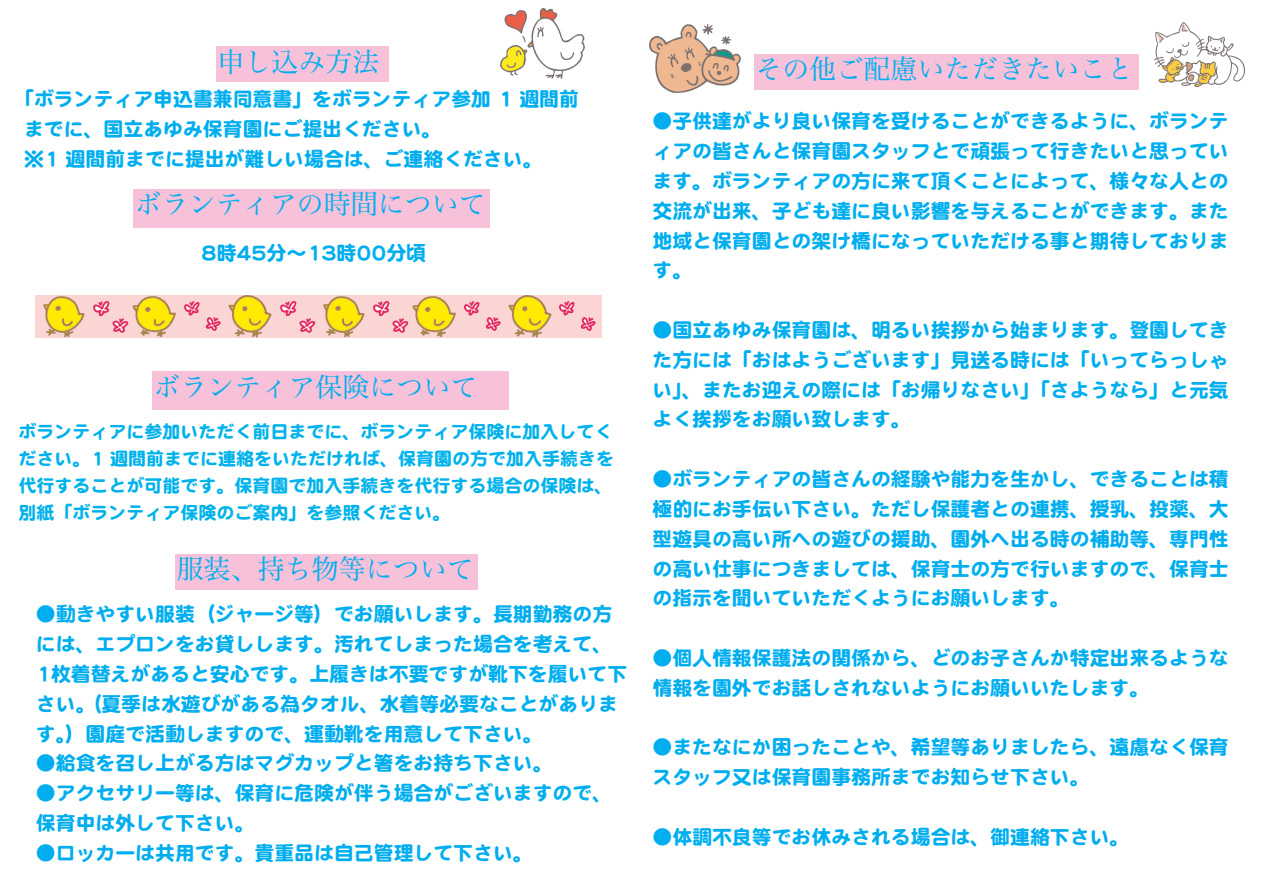
<style>
.page{position:relative;width:1263px;height:893px;background:#fff}
.page>*{position:absolute;margin:0;border:0;box-sizing:border-box;transform-origin:0 0}
.t1{font:27px "Hira Min Pro W3";color:#00aeef}
.t2{font:19.8px/29.8px "DF Maru Gothic SB MP RKSJ H";color:#00aeef}
.t3{font:18px/27px "DF Maru Gothic SB MP RKSJ H";color:#00b2eb;text-align:justify}
</style>
<div class="page">
<div style="left:216px;top:46px;width:172px;height:36px;background:#f7c1d9"></div>
<div style="left:175px;top:554px;width:303px;height:36px;background:#f7c1d9"></div>
<div style="left:754px;top:54px;width:385px;height:36px;background:#f7c1d9"></div>
<img style="left:650px;top:24px;width:91px;height:69px">
<img style="left:1154px;top:22px;width:90px;height:65px">
<img style="left:36px;top:296px;width:565px;height:41px">
<img style="left:500px;top:8px;width:84px;height:70px">
<div style="left:133px;top:189px;width:357px;height:38px;background:#f7c1d9"></div>
<div style="left:152px;top:371px;width:357px;height:39px;background:#f7c1d9"></div>
<h1 class="t1" style="left:217px;top:39px;width:163px">申し込み方法</h1>
<p class="t2" style="left:24px;top:84px;width:556px;text-indent:-10px">「ボランティア申込書兼同意書」をボランティア参加 1 週間前までに、国立あゆみ保育園にご提出ください。<br>※1 週間前までに提出が難しい場合は、ご連絡ください。</p>
<h1 class="t1" style="left:135px;top:181px;width:352px">ボランティアの時間について</h1>
<p class="t2" style="left:202px;top:238px;width:226px">8時45分〜13時00分頃</p>
<h1 class="t1" style="left:154px;top:364px;width:325px">ボランティア保険について</h1>
<p class="t3" style="left:19px;top:418px;width:597px">ボランティアに参加いただく前日までに、ボランティア保険に加入してください。1 週間前までに連絡をいただければ、保育園の方で加入手続きを代行することが可能です。保育園で加入手続きを代行する場合の保険は、別紙「ボランティア保険のご案内」を参照ください。</p>
<h1 class="t1" style="left:177px;top:546px;width:299px">服装、持ち物等について</h1>
<p class="t2" style="left:36px;top:599px;width:593px">●動きやすい服装（ジャージ等）でお願いします。長期勤務の方には、エプロンをお貸しします。汚れてしまった場合を考えて、1枚着替えがあると安心です。上履きは不要ですが靴下を履いて下さい。(夏季は水遊びがある為タオル、水着等必要なことがあります。）園庭で活動しますので、運動靴を用意して下さい。</p>
<p class="t2" style="left:36px;top:748px;width:518px">●給食を召し上がる方はマグカップと箸をお持ち下さい。</p>
<p class="t2" style="left:36px;top:778px;width:578px">●アクセサリー等は、保育に危険が伴う場合がございますので、保育中は外して下さい。</p>
<p class="t2" style="left:36px;top:838px;width:498px">●ロッカーは共用です。貴重品は自己管理して下さい。</p>
<h1 class="t1" style="left:755px;top:46px;width:379px">その他ご配慮いただきたいこと</h1>
<p class="t2" style="left:652px;top:106px;width:578px;text-align:justify">●子供達がより良い保育を受けることができるように、ボランティアの皆さんと保育園スタッフとで頑張って行きたいと思っています。ボランティアの方に来て頂くことによって、様々な人との交流が出来、子ども達に良い影響を与えることができます。また地域と保育園との架け橋になっていただける事と期待しております。</p>
<p class="t2" style="left:652px;top:315px;width:578px;text-align:justify">●国立あゆみ保育園は、明るい挨拶から始まります。登園してきた方には「おはようございます」見送る時には「いってらっしゃい」、またお迎えの際には「お帰りなさい」「さようなら」と元気よく挨拶をお願い致します。</p>
<p class="t2" style="left:652px;top:464px;width:578px;text-align:justify">●ボランティアの皆さんの経験や能力を生かし、できることは積極的にお手伝い下さい。ただし保護者との連携、授乳、投薬、大型遊具の高い所への遊びの援助、園外へ出る時の補助等、専門性の高い仕事につきましては、保育士の方で行いますので、保育士の指示を聞いていただくようにお願いします。</p>
<p class="t2" style="left:652px;top:643px;width:578px">●個人情報保護法の関係から、どのお子さんか特定出来るような情報を園外でお話しされないようにお願いいたします。</p>
<p class="t2" style="left:652px;top:732px;width:578px">●またなにか困ったことや、希望等ありましたら、遠慮なく保育スタッフ又は保育園事務所までお知らせ下さい。</p>
<p class="t2" style="left:652px;top:822px;width:478px">●体調不良等でお休みされる場合は、御連絡下さい。</p>
</div>
